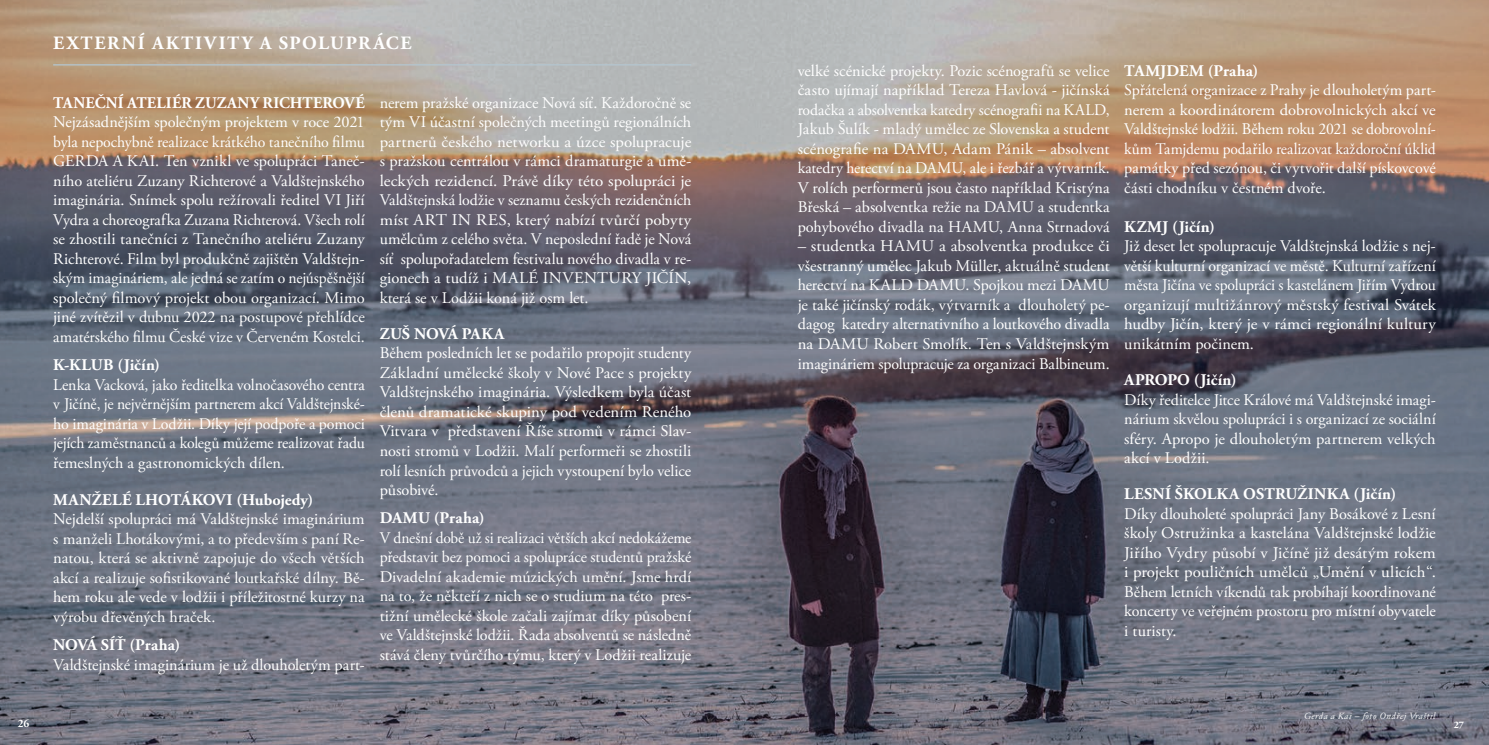
<style>
.page{position:relative;width:1489px;height:745px;background:#fff}
.page>*{position:absolute;margin:0;border:0;box-sizing:border-box;transform-origin:0 0}
.t1{font:700 18.75px "Adobe Garamond Pro";letter-spacing:.095em;color:#fff}
.t2{font:16.25px/19.5px "Adobe Garamond Pro";color:#fff;text-align:justify}
.t3{font:16.25px/19.5px "Adobe Garamond Pro";color:#fff;text-align:justify;scale:.95 1}
.t4{font:16.25px/19.5px "Adobe Garamond Pro";color:#fff;text-align:justify;scale:1.04 1}
.t5{font:700 16.25px "Adobe Garamond Pro";letter-spacing:.005em;color:#fff}
.t6{font:700 11.25px "Adobe Garamond Pro";color:#fff}
.t7{font:700 10px "Adobe Garamond Pro";color:#fff}
.t8{font:italic 8.75px "Jannon Text CE";letter-spacing:.05em;color:#fff}
</style>
<div class="page">
<img style="left:744px;top:0;width:744px;height:744px">
<svg style="left:0;top:0;width:744px;height:744px;background:#7c7a81"></svg>
<hr style="left:53px;top:64px;width:638px;height:1px;background:#b4c6d0">
<p class="t1" style="left:53px;top:32px;width:360px">EXTERNÍ AKTIVITY A SPOLUPRÁCE</p>
<p class="t5" style="left:53px;top:93px;width:313px">TANEČNÍ ATELIÉR ZUZANY RICHTEROVÉ</p>
<p class="t2" style="left:53px;top:113px;width:313px">Nejzásadnějším společným projektem v roce 2021 byla nepochybně realizace krátkého tanečního filmu GERDA A KAI. Ten vznikl ve spolupráci Taneč&shy;ního ateliéru Zuzany Richterové a Valdštejnského imaginária. Snímek spolu režírovali ředitel VI Jiří Vydra a choreografka Zuzana Richterová. Všech rolí se zhostili tanečníci z Tanečního ateliéru Zuzany Richterové. Film byl produkčně zajištěn Valdštejn&shy;ským imagináriem, ale jedná se zatím o nejúspěšnější společný filmový projekt obou organizací. Mimo jiné zvítězil v dubnu 2022 na postupové přehlídce amatérského filmu České vize v Červeném Kostelci.</p>
<p class="t5" style="left:53px;top:355px;width:108px">K-KLUB (Jičín)</p>
<p class="t2" style="left:53px;top:375px;width:313px">Lenka Vacková, jako ředitelka volnočasového centra v Jičíně, je nejvěrnějším partnerem akcí Valdštejnské&shy;ho imaginária v Lodžii. Díky její podpoře a pomoci jejích zaměstnanců a kolegů můžeme realizovat řadu řemeslných a gastronomických dílen.</p>
<p class="t5" style="left:53px;top:490px;width:261px">MANŽELÉ LHOTÁKOVI (Hubojedy)</p>
<p class="t2" style="left:53px;top:509px;width:313px">Nejdelší spolupráci má Valdštejnské imaginárium s manželi Lhotákovými, a to především s paní Re&shy;natou, která se aktivně zapojuje do všech větších akcí a realizuje sofistikované loutkařské dílny. Bě&shy;hem roku ale vede v lodžii i příležitostné kurzy na výrobu dřevěných hraček.</p>
<p class="t5" style="left:53px;top:635px;width:128px">NOVÁ SÍŤ (Praha)</p>
<p class="t2" style="left:53px;top:655px;width:313px">Valdštejnské imaginárium je už dlouholetým part-</p>
<p class="t2" style="left:380px;top:93px;width:313px">nerem pražské organizace Nová síť. Každoročně se tým VI účastní společných meetingů regionálních partnerů českého networku a úzce spolupracuje s pražskou centrálou v rámci dramaturgie a umě&shy;leckých rezidencí. Právě díky této spolupráci je Valdštejnská lodžie v seznamu českých rezidenčních míst ART IN RES, který nabízí tvůrčí pobyty umělcům z celého světa. V neposlední řadě je Nová síť spolupořadatelem festivalu nového divadla v re&shy;gionech a tudíž i MALÉ INVENTURY JIČÍN, která se v Lodžii koná již osm let.</p>
<p class="t5" style="left:380px;top:324px;width:126px">ZUŠ NOVÁ PAKA</p>
<p class="t2" style="left:380px;top:344px;width:313px">Během posledních let se podařilo propojit studenty Základní umělecké školy v Nové Pace s projekty Valdštejnského imaginária. Výsledkem byla účast členů dramatické skupiny pod vedením Reného Vitvara v představení Říše stromů v rámci Slav&shy;nosti stromů v Lodžii. Malí performeři se zhostili rolí lesních průvodců a jejich vystoupení bylo velice působivé.</p>
<p class="t5" style="left:380px;top:508px;width:106px">DAMU (Praha)</p>
<p class="t3" style="left:380px;top:528px;width:329px">V dnešní době už si realizaci větších akcí nedokážeme představit bez pomoci a spolupráce studentů pražské Divadelní akademie múzických umění. Jsme hrdí na to, že někteří z nich se o studium na této pres&shy;tižní umělecké škole začali zajímat díky působení ve Valdštejnské lodžii. Řada absolventů se následně stává členy tvůrčího týmu, který v Lodžii realizuje</p>
<p class="t2" style="left:797px;top:61px;width:313px">velké scénické projekty. Pozic scénografů se velice často ujímají například Tereza Havlová - jičínská rodačka a absolventka katedry scénografii na KALD, Jakub Šulík - mladý umělec ze Slovenska a student scénografie na DAMU, Adam Pánik – absolvent katedry herectví na DAMU, ale i řezbář a výtvarník.<br>V rolích performerů jsou často například Kristýna Břeská – absolventka režie na DAMU a studentka pohybového divadla na HAMU, Anna Strnadová</p>
<p class="t4" style="left:797px;top:237px;width:301px">– studentka HAMU a absolventka produkce či všestranný umělec Jakub Müller, aktuálně student herectví na KALD DAMU. Spojkou mezi DAMU je také jičínský rodák, výtvarník a dlouholetý pe&shy;dagog katedry alternativního a loutkového divadla na DAMU Robert Smolík. Ten s Valdštejnským imagináriem spolupracuje za organizaci Balbineum.</p>
<p class="t5" style="left:1124px;top:61px;width:136px">TAMJDEM (Praha)</p>
<p class="t2" style="left:1124px;top:81px;width:313px">Spřátelená organizace z Prahy je dlouholetým part&shy;nerem a koordinátorem dobrovolnických akcí ve Valdštejnské lodžii. Během roku 2021 se dobrovolní&shy;kům Tamjdemu podařilo realizovat každoroční úklid památky před sezónou, či vytvořit další pískovcové části chodníku v čestném dvoře.</p>
<p class="t5" style="left:1124px;top:217px;width:92px">KZMJ (Jičín)</p>
<p class="t2" style="left:1124px;top:237px;width:313px">Již deset let spolupracuje Valdštejnská lodžie s nej&shy;větší kulturní organizací ve městě. Kulturní zařízení města Jičína ve spolupráci s kastelánem Jiřím Vydrou organizují multižánrový městský festival Svátek hudby Jičín, který je v rámci regionální kultury unikátním počinem.</p>
<p class="t5" style="left:1124px;top:370px;width:114px">APROPO (Jičín)</p>
<p class="t2" style="left:1124px;top:390px;width:313px">Díky ředitelce Jitce Králové má Valdštejnské imagi&shy;nárium skvělou spolupráci i s organizací ze sociální sféry. Apropo je dlouholetým partnerem velkých akcí v Lodžii.</p>
<p class="t5" style="left:1124px;top:484px;width:273px">LESNÍ ŠKOLKA OSTRUŽINKA (Jičín)</p>
<p class="t2" style="left:1124px;top:504px;width:313px">Díky dlouholeté spolupráci Jany Bosákové z Lesní školy Ostružinka a kastelána Valdštejnské lodžie Jiřího Vydry působí v Jičíně již desátým rokem i projekt pouličních umělců „Umění v ulicích“.<br>Během letních víkendů tak probíhají koordinované koncerty ve veřejném prostoru pro místní obyvatele i turisty.</p>
<p class="t8" style="left:1303px;top:710px;width:133px">Gerda a Kai – foto Ondřej Vraštil</p>
<p class="t6" style="left:18px;top:716px;width:13px">26</p>
<p class="t7" style="left:1453px;top:718px;width:12px">27</p>
</div>
